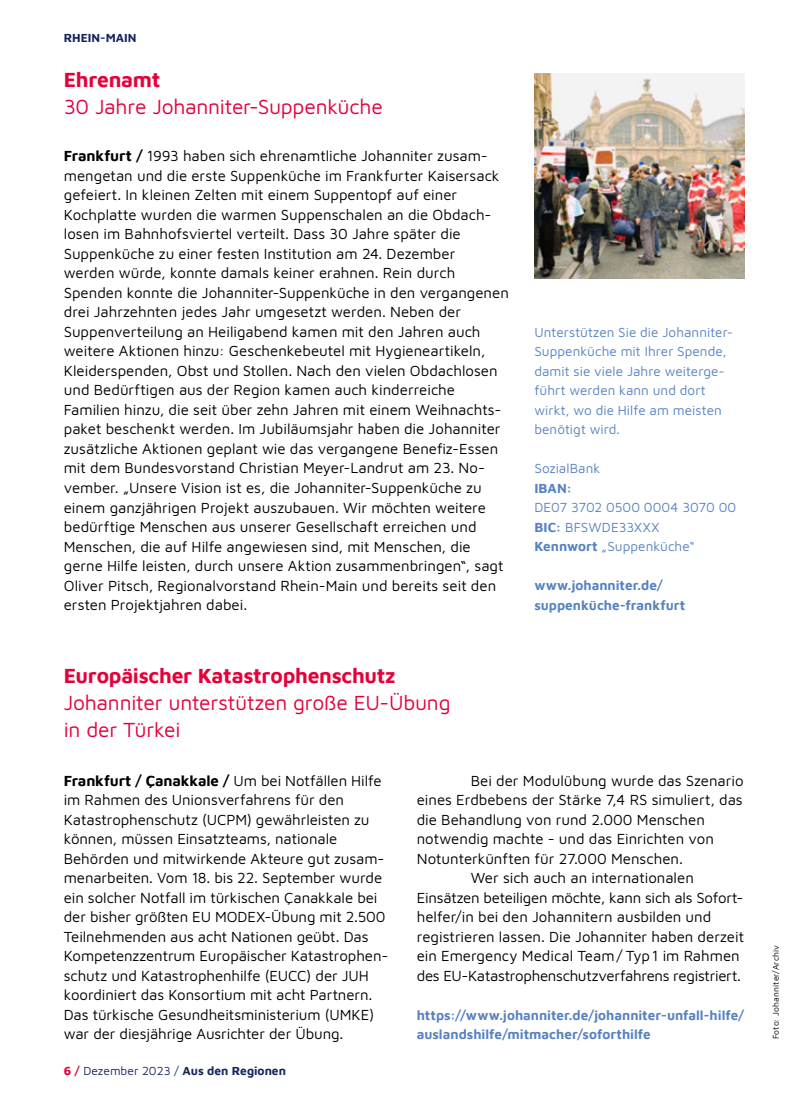
<style>
.page{position:relative;width:808px;height:1106px;background:#fff}
.page>*{position:absolute;margin:0;border:0;box-sizing:border-box;transform-origin:0 0}
.t1{font:21px/27.3px "Maven Johanniter";letter-spacing:-.01em;color:#e4003a}
.t2{font:700 21px "Maven Johanniter";letter-spacing:-.015em;color:#e4003a}
.t3{font:15px/19.5px "Maven Johanniter";color:#000}
.t4{font:15px "Maven Johanniter";letter-spacing:-.02em;color:#000}
.t5{font:13.5px/19.5px "Maven Johanniter";letter-spacing:.005em;color:#5782c2}
.t6{font:700 13.5px/19.5px "Maven Johanniter";color:#5782c2}
.t7{font:700 12px "Maven Johanniter";color:#17255f}
.t8{font:8.55px "Maven Johanniter";letter-spacing:.02em;color:#000}
.s1{font-weight:700}
.s2{color:#e4003a}
.s3{font-weight:400}
</style>
<div class="page">
<img style="left:534px;top:73px;width:210px;height:205px">
<p class="t7" style="left:64px;top:29px;width:74px">RHEIN-MAIN</p>
<h1 class="t2" style="left:64px;top:65px;width:98px">Ehrenamt</h1>
<h1 class="t1" style="left:64px;top:92px;width:321px">30 Jahre Johanniter-Suppenküche</h1>
<p class="t3" style="left:64px;top:145px;width:447px"><span class="s1">Frankfurt /</span> 1993 haben sich ehrenamtliche Johanniter zusam&shy;mengetan und die erste Suppenküche im Frankfurter Kaisersack gefeiert. In kleinen Zelten mit einem Suppentopf auf einer Kochplatte wurden die warmen Suppenschalen an die Obdach&shy;losen im Bahnhofsviertel verteilt. Dass 30 Jahre später die Suppenküche zu einer festen Institution am 24. Dezember werden würde, konnte damals keiner erahnen. Rein durch Spenden konnte die Johanniter-Suppenküche in den vergangenen drei Jahrzehnten jedes Jahr umgesetzt werden. Neben der Suppenverteilung an Heiligabend kamen mit den Jahren auch weitere Aktionen hinzu: Geschenkebeutel mit Hygieneartikeln, Kleiderspenden, Obst und Stollen. Nach den vielen Obdachlosen und Bedürftigen aus der Region kamen auch kinderreiche Familien hinzu, die seit über zehn Jahren mit einem Weihnachts&shy;paket beschenkt werden. Im Jubiläumsjahr haben die Johanniter zusätzliche Aktionen geplant wie das vergangene Benefiz-Essen mit dem Bundesvorstand Christian Meyer-Landrut am 23. No&shy;vember. „Unsere Vision ist es, die Johanniter-Suppenküche zu einem ganzjährigen Projekt auszubauen. Wir möchten weitere bedürftige Menschen aus unserer Gesellschaft erreichen und Menschen, die auf Hilfe angewiesen sind, mit Menschen, die gerne Hilfe leisten, durch unsere Aktion zusammenbringen“, sagt Oliver Pitsch, Regionalvorstand Rhein-Main und bereits seit den ersten Projektjahren dabei.</p>
<h1 class="t2" style="left:64px;top:660px;width:333px">Europäischer Katastrophenschutz</h1>
<h1 class="t1" style="left:64px;top:687px;width:388px">Johanniter unterstützen große EU-Übung in der Türkei</h1>
<p class="t5" style="left:534px;top:322px;width:200px">Unterstützen Sie die Johanniter-<br>Suppenküche mit Ihrer Spende, damit sie viele Jahre weiterge&shy;führt werden kann und dort wirkt, wo die Hilfe am meisten benötigt wird.</p>
<p class="t5" style="left:534px;top:458px;width:68px">SozialBank</p>
<p class="t6" style="left:534px;top:477px;width:39px">IBAN:</p>
<p class="t5" style="left:534px;top:497px;width:203px">DE07 3702 0500 0004 3070 00<br><span class="s1">BIC:</span> BFSWDE33XXX<br><span class="s1">Kennwort</span> „Suppenküche“</p>
<p class="t6" style="left:534px;top:575px;width:153px">www.johanniter.de/ suppenküche-frankfurt</p>
<p class="t3" style="left:64px;top:769px;width:326px"><span class="s1">Frankfurt / Çanakkale /</span> Um bei Notfällen Hilfe im Rahmen des Unionsverfahrens für den Katastrophenschutz (UCPM) gewährleisten zu können, müssen Einsatzteams, nationale Behörden und mitwirkende Akteure gut zusam&shy;menarbeiten. Vom 18. bis 22. September wurde ein solcher Notfall im türkischen Çanakkale bei der bisher größten EU MODEX-Übung mit 2.500<br>Teilnehmenden aus acht Nationen geübt. Das Kompetenzzentrum Europäischer Katastrophen&shy;schutz und Katastrophenhilfe (EUCC) der JUH koordiniert das Konsortium mit acht Partnern.<br>Das türkische Gesundheitsministerium (UMKE) war der diesjährige Ausrichter der Übung.</p>
<p class="t3" style="left:471px;top:769px;width:274px">Bei der Modulübung wurde das Szenario</p>
<p class="t3" style="left:417px;top:789px;width:328px">eines Erdbebens der Stärke 7,4 RS simuliert, das</p>
<p class="t3" style="left:417px;top:808px;width:290px">die Behandlung von rund 2.000 Menschen</p>
<p class="t3" style="left:417px;top:828px;width:299px">notwendig machte - und das Einrichten von</p>
<p class="t3" style="left:417px;top:847px;width:268px">Notunterkünften für 27.000 Menschen.</p>
<p class="t3" style="left:471px;top:867px;width:225px">Wer sich auch an internationalen</p>
<p class="t3" style="left:417px;top:886px;width:326px">Einsätzen beteiligen möchte, kann sich als Sofort-</p>
<p class="t3" style="left:417px;top:906px;width:296px">helfer/in bei den Johannitern ausbilden und</p>
<p class="t3" style="left:417px;top:925px;width:329px">registrieren lassen. Die Johanniter haben derzeit</p>
<p class="t3" style="left:417px;top:945px;width:325px">ein Emergency Medical Team/ Typ1 im Rahmen</p>
<p class="t4" style="left:417px;top:965px;width:326px">des EU-Katastrophenschutzverfahrens registriert.</p>
<p class="t6" style="left:417px;top:1004px;width:329px">https://www.johanniter.de/johanniter-unfall-hilfe/ auslandshilfe/mitmacher/soforthilfe</p>
<p class="t7" style="left:64px;top:1062px;width:224px"><span class="s2">6 /</span> <span class="s3">Dezember 2023 /</span> Aus den Regionen</p>
<p class="t8" style="left:770px;top:1039px;width:96px;rotate:-90deg">Foto: Johanniter/Archiv</p>
</div>
